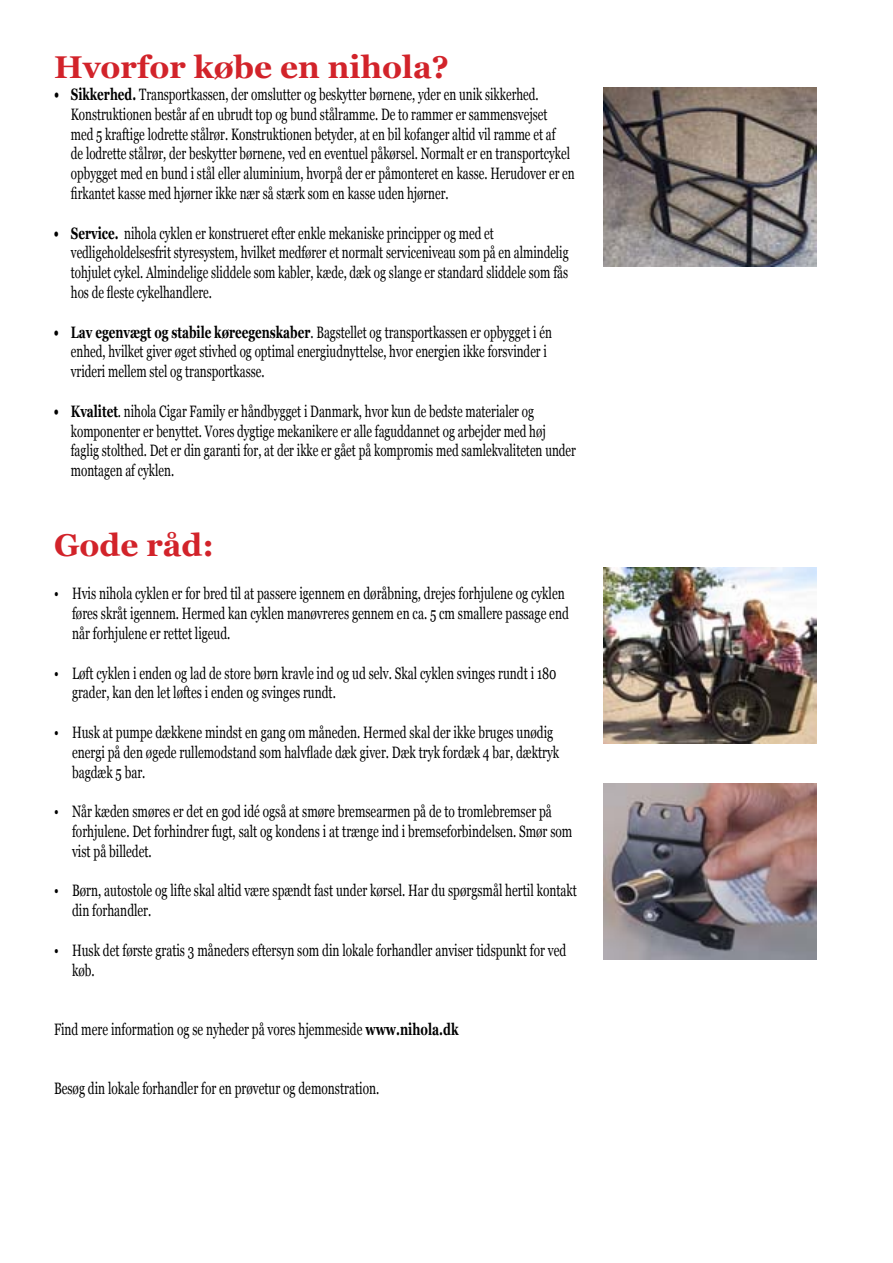
<style>
.page{position:relative;width:893px;height:1263px;background:#fff}
.page>*{position:absolute;margin:0;border:0;box-sizing:border-box;transform-origin:0 0}
.t1{font:700 31.5px "Georgia";color:#d2232a}
.t2{font:16.5px/19.8px "Georgia";color:#000;scale:.71 1}
.t3{font:16.5px/19.8px "Georgia";color:#000;scale:.72 1}
.s1{font-weight:700}
</style>
<div class="page">
<img style="left:603px;top:783px;width:214px;height:176px">
<img style="left:603px;top:88px;width:214px;height:178px">
<img style="left:603px;top:567px;width:214px;height:176px">
<h1 class="t1" style="left:54px;top:49px;width:397px">Hvorfor købe en nihola?</h1>
<p class="t2" style="left:71px;top:84px;width:711px;text-indent:-17px"><span class="s1">• Sikkerhed.</span> Transportkassen, der omslutter og beskytter børnene, yder en unik sikkerhed.<br>Konstruktionen består af en ubrudt top og bund stålramme. De to rammer er sammensvejset<br>med 5 kraftige lodrette stålrør. Konstruktionen betyder, at en bil kofanger altid vil ramme et af<br>de lodrette stålrør, der beskytter børnene, ved en eventuel påkørsel. Normalt er en transportcykel opbygget med en bund i stål eller aluminium, hvorpå der er påmonteret en kasse. Herudover er en firkantet kasse med hjørner ikke nær så stærk som en kasse uden hjørner.</p>
<p class="t2" style="left:71px;top:223px;width:703px;text-indent:-17px"><span class="s1">• Service.</span> nihola cyklen er konstrueret efter enkle mekaniske principper og med et vedligeholdelsesfrit styresystem, hvilket medfører et normalt serviceniveau som på en almindelig tohjulet cykel. Almindelige sliddele som kabler, kæde, dæk og slange er standard sliddele som fås hos de fleste cykelhandlere.</p>
<p class="t2" style="left:71px;top:322px;width:679px;text-indent:-17px"><span class="s1">• Lav egenvægt og stabile køreegenskaber</span>. Bagstellet og transportkassen er opbygget i én enhed, hvilket giver øget stivhed og optimal energiudnyttelse, hvor energien ikke forsvinder i vrideri mellem stel og transportkasse.</p>
<p class="t2" style="left:71px;top:401px;width:713px;text-indent:-17px"><span class="s1">• Kvalitet</span>. nihola Cigar Family er håndbygget i Danmark, hvor kun de bedste materialer og komponenter er benyttet. Vores dygtige mekanikere er alle faguddannet og arbejder med høj faglig stolthed. Det er din garanti for, at der ikke er gået på kompromis med samlekvaliteten under montagen af cyklen.</p>
<h1 class="t1" style="left:54px;top:527px;width:161px">Gode råd:</h1>
<p class="t3" style="left:72px;top:584px;width:691px;text-indent:-18px">• Hvis nihola cyklen er for bred til at passere igennem en døråbning, drejes forhjulene og cyklen føres skråt igennem. Hermed kan cyklen manøvreres gennem en ca. 5 cm smallere passage end når forhjulene er rettet ligeud.</p>
<p class="t3" style="left:72px;top:663px;width:674px;text-indent:-18px">• Løft cyklen i enden og lad de store børn kravle ind og ud selv. Skal cyklen svinges rundt i 180 grader, kan den let løftes i enden og svinges rundt.</p>
<p class="t3" style="left:72px;top:722px;width:678px;text-indent:-18px">• Husk at pumpe dækkene mindst en gang om måneden. Hermed skal der ikke bruges unødig energi på den øgede rullemodstand som halvflade dæk giver. Dæk tryk fordæk 4 bar, dæktryk bagdæk 5 bar.</p>
<p class="t3" style="left:72px;top:801px;width:696px;text-indent:-18px">• Når kæden smøres er det en god idé også at smøre bremsearmen på de to tromlebremser på forhjulene. Det forhindrer fugt, salt og kondens i at trænge ind i bremseforbindelsen. Smør som vist på billedet.</p>
<p class="t3" style="left:72px;top:881px;width:703px;text-indent:-18px">• Børn, autostole og lifte skal altid være spændt fast under kørsel. Har du spørgsmål hertil kontakt din forhandler.</p>
<p class="t3" style="left:72px;top:940px;width:688px;text-indent:-18px">• Husk det første gratis 3 måneders eftersyn som din lokale forhandler anviser tidspunkt for ved køb.</p>
<p class="t3" style="left:54px;top:1019px;width:563px">Find mere information og se nyheder på vores hjemmeside <span class="s1">www.nihola.dk</span></p>
<p class="t3" style="left:54px;top:1079px;width:453px">Besøg din lokale forhandler for en prøvetur og demonstration.</p>
</div>
